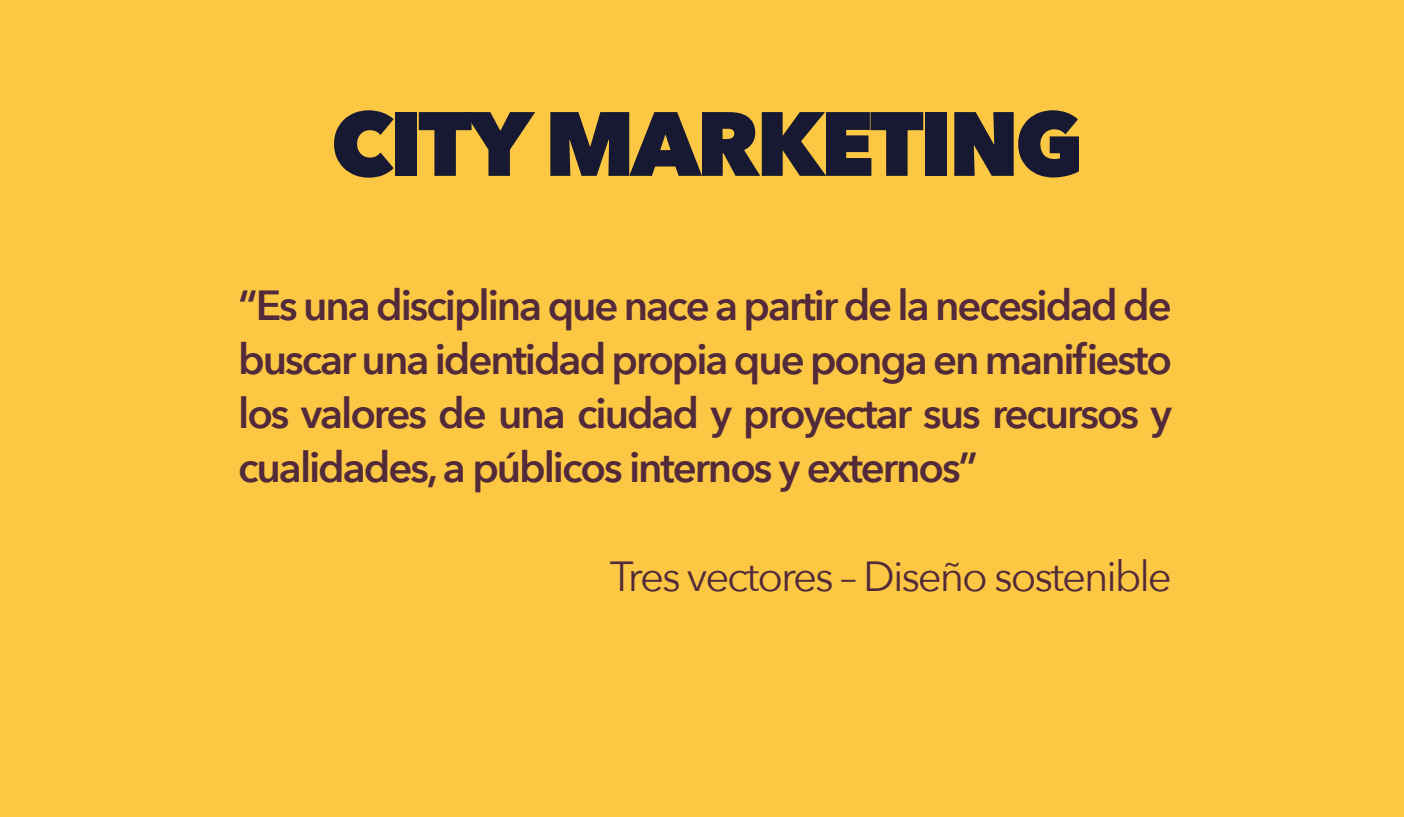
<style>
.page{position:relative;width:1404px;height:817px;background:#fff}
.page>*{position:absolute;margin:0;border:0;box-sizing:border-box;transform-origin:0 0}
.t1{font:800 90px "Avenir Next";letter-spacing:-.05em;color:#171831}
.t2{font:600 42px/54px "Avenir Next";letter-spacing:-.05em;color:#522a39;text-align:justify}
.t3{font:42px "Avenir Next";letter-spacing:-.05em;color:#522a39}
</style>
<div class="page">
<div style="left:0;top:0;width:1403px;height:816px;background:#fcc844"></div>
<h1 class="t1" style="left:331px;top:88px;width:754px">CITY MARKETING</h1>
<p class="t2" style="left:238px;top:277px;width:935px">“Es una disciplina que nace a partir de la necesidad de buscar una identidad propia que ponga en manifiesto los valores de una ciudad y proyectar sus recursos y cualidades, a públicos internos y externos”</p>
<p class="t3" style="left:609px;top:540px;width:563px">Tres vectores – Diseño sostenible</p>
</div>
